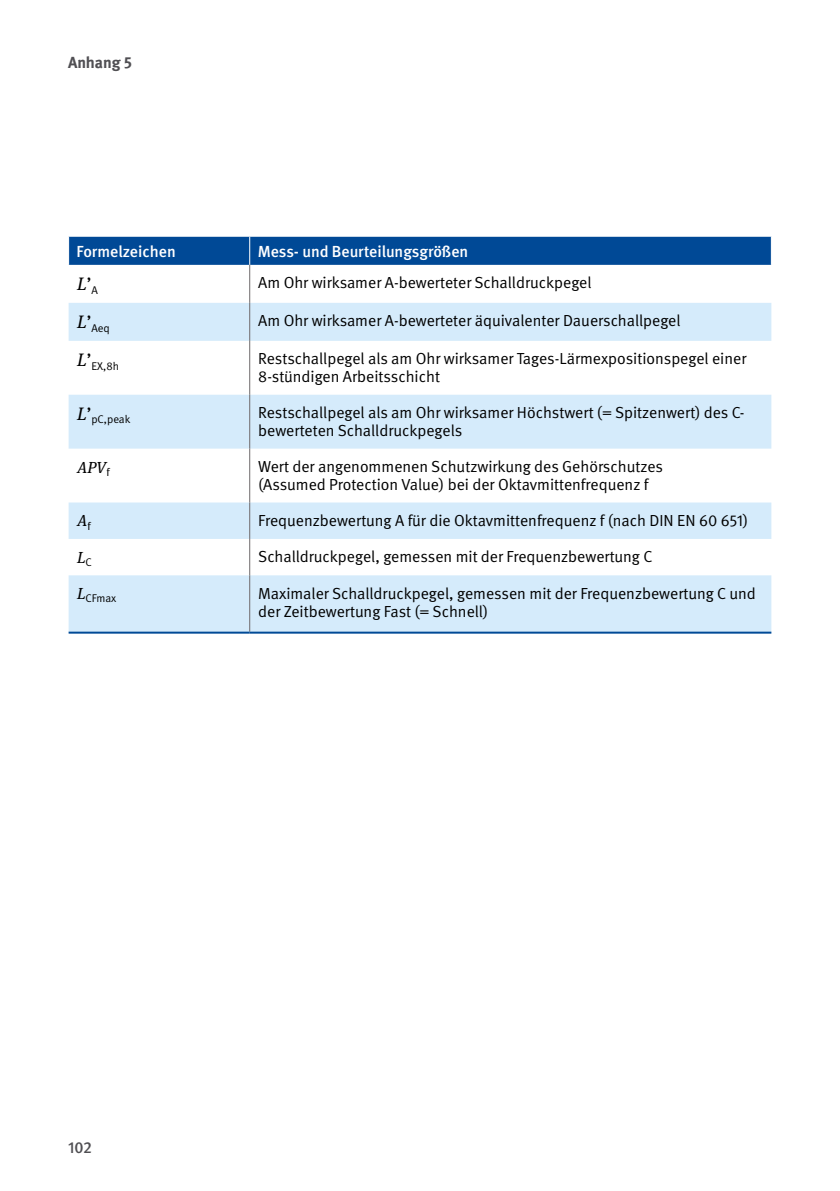
<style>
.page{position:relative;width:840px;height:1191px;background:#fff}
.page>*{position:absolute;margin:0;border:0;box-sizing:border-box;transform-origin:0 0}
.TI{font:italic 18px "DGUV Meta Serif";color:#000}
.TI-2{font:16px/18px "DGUV Meta";color:#000}
.TK{font:500 16px "DGUV Meta";color:#fff}
.TI-3{font:italic 16px "DGUV Meta Serif";color:#000}
.t1{font:700 16px "DGUV Meta";color:#504f53}
.t2{font:500 16px "DGUV Meta";color:#504f53}
.TI-4{font:11.2px "DGUV Meta";color:#000}
.s1{font-family:"DGUV Meta";font-style:normal}
</style>
<div class="page">
<svg style="left:69px;top:303px;width:702px;height:328px;fill:#d5ebfb"></svg>
<div style="left:68px;top:237px;width:703px;height:28px;background:#004996"></div>
<hr style="left:249px;top:265px;width:1px;height:38px;background:#6e6a6b">
<hr style="left:249px;top:303px;width:1px;height:38px;background:#6e6a6b">
<hr style="left:249px;top:341px;width:1px;height:54px;background:#6e6a6b">
<hr style="left:249px;top:395px;width:1px;height:53px;background:#6e6a6b">
<hr style="left:249px;top:448px;width:1px;height:54px;background:#6e6a6b">
<hr style="left:249px;top:502px;width:1px;height:37px;background:#6e6a6b">
<hr style="left:249px;top:539px;width:1px;height:36px;background:#6e6a6b">
<hr style="left:249px;top:575px;width:1px;height:56px;background:#6e6a6b">
<hr style="left:69px;top:631px;width:180px;height:2px;background:#004a96">
<hr style="left:249px;top:631px;width:522px;height:2px;background:#004a96">
<p class="t1" style="left:68px;top:53px;width:65px">Anhang 5</p>
<p class="TK" style="left:77px;top:242px;width:101px">Formelzeichen</p>
<p class="TK" style="left:257px;top:242px;width:212px">Mess- und Beurteilungsgrößen</p>
<p class="TI" style="left:77px;top:274px;width:22px">L<span class="s1">’</span><sub>A</sub></p>
<p class="TI-2" style="left:258px;top:274px;width:334px">Am Ohr wirksamer A-bewerteter Schalldruckpegel</p>
<p class="TI-4" style="left:77px;top:321px;width:34px"><sup>L</sup><sup>’</sup>Aeq</p>
<p class="TI-2" style="left:258px;top:312px;width:423px">Am Ohr wirksamer A-bewerteter äquivalenter Dauerschallpegel</p>
<p class="TI-4" style="left:77px;top:359px;width:43px"><sup>L</sup><sup>’</sup>EX,8h</p>
<p class="TI-2" style="left:258px;top:350px;width:489px">Restschallpegel als am Ohr wirksamer Tages-Lärmexpositionspegel einer<br>8-stündigen Arbeitsschicht</p>
<p class="TI-4" style="left:77px;top:413px;width:55px"><sup>L</sup><sup>’</sup>pC,peak</p>
<p class="TI-2" style="left:258px;top:404px;width:487px">Restschallpegel als am Ohr wirksamer Höchstwert (= Spitzenwert) des C&shy;bewerteten Schalldruckpegels</p>
<p class="TI-3" style="left:77px;top:458px;width:34px">APV<sub>f</sub></p>
<p class="TI-2" style="left:258px;top:458px;width:406px">Wert der angenommenen Schutzwirkung des Gehörschutzes (Assumed Protection Value) bei der Oktavmittenfrequenz f</p>
<p class="TI-3" style="left:77px;top:511px;width:15px">A<sub>f</sub></p>
<p class="TI-2" style="left:258px;top:512px;width:491px">Frequenzbewertung A für die Oktavmittenfrequenz f (nach DIN EN 60 651)</p>
<p class="TI-3" style="left:77px;top:548px;width:16px">L<sub>C</sub></p>
<p class="TI-2" style="left:258px;top:548px;width:395px">Schalldruckpegel, gemessen mit der Frequenzbewertung C</p>
<p class="TI-4" style="left:77px;top:592px;width:41px"><sup>L</sup>CFmax</p>
<p class="TI-2" style="left:258px;top:584px;width:498px">Maximaler Schalldruckpegel, gemessen mit der Frequenzbewertung C und der Zeitbewertung Fast (= Schnell)</p>
<p class="t2" style="left:68px;top:1137px;width:26px">102</p>
</div>
